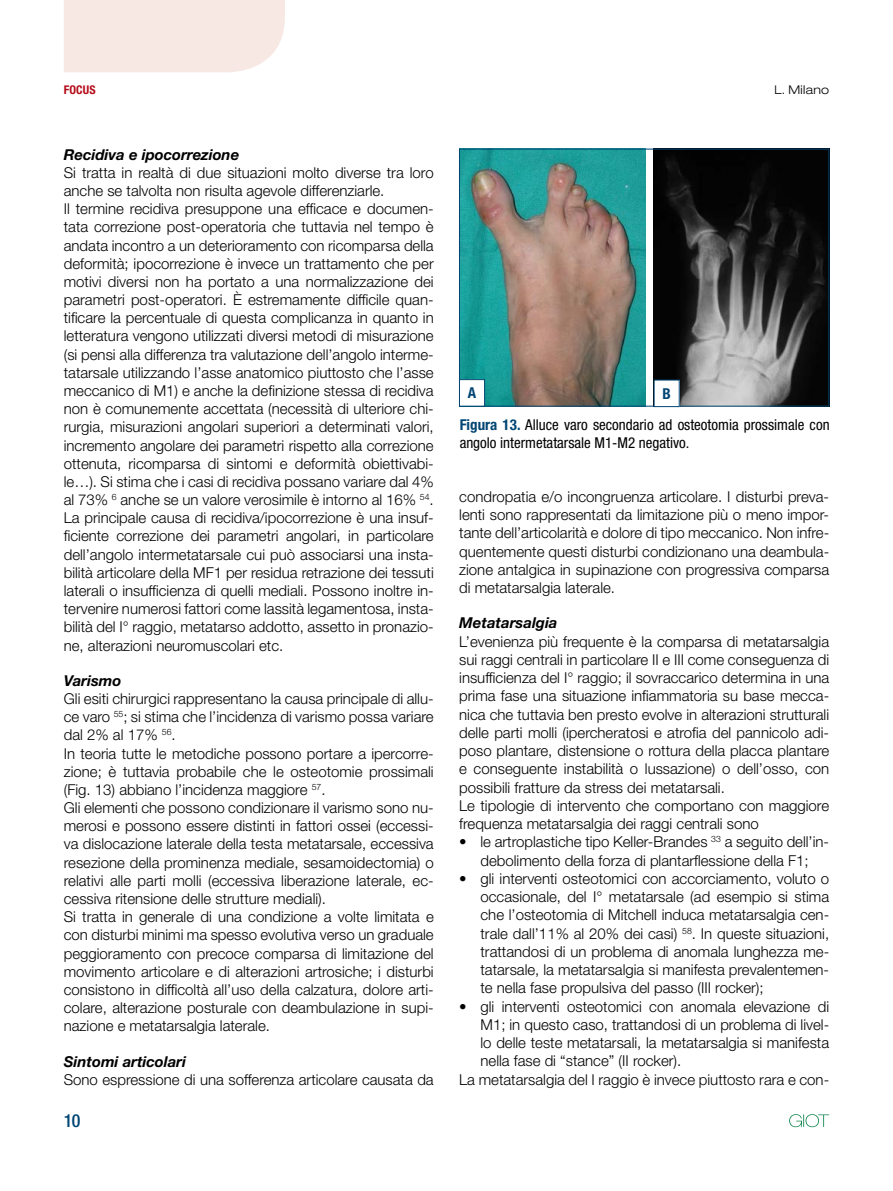
<style>
.page{position:relative;width:893px;height:1191px;background:#fff}
.page>*{position:absolute;margin:0;border:0;box-sizing:border-box;transform-origin:0 0}
.t1{font:500 condensed 18px "Helvetica Neue LT Std";color:#004573}
.t2{font:300 15px/18.1px "Helvetica Neue LT Std";color:#000}
.t3{font:condensed 15px/18px "Helvetica Neue LT Std";color:#000}
.t4{font:italic 700 15px "Helvetica Neue LT Std";color:#000}
.t5{font:700 condensed 15px "Helvetica Neue LT Std";color:#004573}
.t6{font:300 expanded 12px "Helvetica Neue LT Std";letter-spacing:.025em;color:#000}
.t7{font:700 condensed 12px "Helvetica Neue LT Std";letter-spacing:.01em;color:#b40b19}
.s1{font-weight:700;color:#004573}
</style>
<div class="page">
<div style="left:64px;top:0;width:221px;height:72px;background:#f7e8e3"></div>
<svg style="left:789px;top:1114px;width:40px;height:13px"></svg>
<img style="left:461px;top:151px;width:184px;height:253px">
<img style="left:654px;top:149px;width:176px;height:257px">
<div style="left:459px;top:149px;width:370px;height:257px;border:1px solid #004573"></div>
<div style="left:459px;top:379px;width:26px;height:27px;background:#fff"></div>
<div style="left:459px;top:379px;width:26px;height:27px;border:1px solid #004573"></div>
<div style="left:654px;top:380px;width:25px;height:26px;background:#fff"></div>
<p class="t7" style="left:64px;top:82px;width:33px">FOCUS</p>
<p class="t6" style="left:774px;top:82px;width:56px">L. Milano</p>
<p class="t4" style="left:64px;top:145px;width:177px">Recidiva e ipocorrezione</p>
<p class="t2" style="left:64px;top:163px;width:371px">Si tratta in realtà di due situazioni molto diverse tra loro anche se talvolta non risulta agevole differenziarle.<br>Il termine recidiva presuppone una efficace e documen&shy;tata correzione post-operatoria che tuttavia nel tempo è andata incontro a un deterioramento con ricomparsa della deformità; ipocorrezione è invece un trattamento che per motivi diversi non ha portato a una normalizzazione dei parametri post-operatori. È estremamente difficile quan&shy;tificare la percentuale di questa complicanza in quanto in letteratura vengono utilizzati diversi metodi di misurazione (si pensi alla differenza tra valutazione dell’angolo interme&shy;tatarsale utilizzando l’asse anatomico piuttosto che l’asse meccanico di M1) e anche la definizione stessa di recidiva non è comunemente accettata (necessità di ulteriore chi&shy;rurgia, misurazioni angolari superiori a determinati valori, incremento angolare dei parametri rispetto alla correzione ottenuta, ricomparsa di sintomi e deformità obiettivabi&shy;le…). Si stima che i casi di recidiva possano variare dal 4% al 73% <sup>6</sup> anche se un valore verosimile è intorno al 16% <sup>54</sup>.<br>La principale causa di recidiva/ipocorrezione è una insuf&shy;ficiente correzione dei parametri angolari, in particolare dell’angolo intermetatarsale cui può associarsi una insta&shy;bilità articolare della MF1 per residua retrazione dei tessuti laterali o insufficienza di quelli mediali. Possono inoltre in&shy;tervenire numerosi fattori come lassità legamentosa, insta&shy;bilità del I° raggio, metatarso addotto, assetto in pronazio&shy;ne, alterazioni neuromuscolari etc.</p>
<p class="t4" style="left:64px;top:671px;width:59px">Varismo</p>
<p class="t2" style="left:64px;top:689px;width:371px">Gli esiti chirurgici rappresentano la causa principale di allu&shy;ce varo <sup>55</sup>; si stima che l’incidenza di varismo possa variare dal 2% al 17% <sup>56</sup>.<br>In teoria tutte le metodiche possono portare a ipercorre&shy;zione; è tuttavia probabile che le osteotomie prossimali (Fig. 13) abbiano l’incidenza maggiore <sup>57</sup>.<br>Gli elementi che possono condizionare il varismo sono nu&shy;merosi e possono essere distinti in fattori ossei (eccessi&shy;va dislocazione laterale della testa metatarsale, eccessiva resezione della prominenza mediale, sesamoidectomia) o relativi alle parti molli (eccessiva liberazione laterale, ec&shy;cessiva ritensione delle strutture mediali).<br>Si tratta in generale di una condizione a volte limitata e con disturbi minimi ma spesso evolutiva verso un graduale peggioramento con precoce comparsa di limitazione del movimento articolare e di alterazioni artrosiche; i disturbi consistono in difficoltà all’uso della calzatura, dolore arti&shy;colare, alterazione posturale con deambulazione in supi&shy;nazione e metatarsalgia laterale.</p>
<p class="t4" style="left:64px;top:1051px;width:124px">Sintomi articolari</p>
<p class="t2" style="left:64px;top:1070px;width:371px">Sono espressione di una sofferenza articolare causata da</p>
<p class="t1" style="left:64px;top:1110px;width:18px">10</p>
<p class="t5" style="left:468px;top:384px;width:10px">A</p>
<p class="t5" style="left:662px;top:384px;width:10px">B</p>
<p class="t3" style="left:460px;top:415px;width:371px"><span class="s1">Figura 13.</span> Alluce varo secondario ad osteotomia prossimale con angolo intermetatarsale M1-M2 negativo.</p>
<p class="t2" style="left:459px;top:487px;width:371px;text-align:justify">condropatia e/o incongruenza articolare. I disturbi preva&shy;lenti sono rappresentati da limitazione più o meno impor&shy;tante dell’articolarità e dolore di tipo meccanico. Non infre&shy;quentemente questi disturbi condizionano una deambula&shy;zione antalgica in supinazione con progressiva comparsa di metatarsalgia laterale.</p>
<p class="t4" style="left:459px;top:613px;width:100px">Metatarsalgia</p>
<p class="t2" style="left:459px;top:632px;width:371px">L’evenienza più frequente è la comparsa di metatarsalgia sui raggi centrali in particolare II e III come conseguenza di insufficienza del I° raggio; il sovraccarico determina in una prima fase una situazione infiammatoria su base mecca&shy;nica che tuttavia ben presto evolve in alterazioni strutturali delle parti molli (ipercheratosi e atrofia del pannicolo adi&shy;poso plantare, distensione o rottura della placca plantare e conseguente instabilità o lussazione) o dell’osso, con possibili fratture da stress dei metatarsali.<br>Le tipologie di intervento che comportano con maggiore frequenza metatarsalgia dei raggi centrali sono</p>
<p class="t2" style="left:459px;top:832px;width:371px;text-align:center">• le artroplastiche tipo Keller-Brandes <sup>33</sup> a seguito dell’in&shy;debolimento della forza di plantarflessione della F1;</p>
<p class="t2" style="left:480px;top:869px;width:350px;text-align:justify;text-indent:-21px">• gli interventi osteotomici con accorciamento, voluto o occasionale, del I° metatarsale (ad esempio si stima che l’osteotomia di Mitchell induca metatarsalgia cen&shy;trale dall’11% al 20% dei casi) <sup>58</sup>. In queste situazioni, trattandosi di un problema di anomala lunghezza me&shy;tatarsale, la metatarsalgia si manifesta prevalentemen&shy;te nella fase propulsiva del passo (III rocker);</p>
<p class="t2" style="left:459px;top:997px;width:371px">• gli interventi osteotomici con anomala elevazione di</p>
<p class="t2" style="left:480px;top:1015px;width:350px">M1; in questo caso, trattandosi di un problema di livel-</p>
<p class="t2" style="left:480px;top:1033px;width:350px">lo delle teste metatarsali, la metatarsalgia si manifesta</p>
<p class="t2" style="left:480px;top:1051px;width:202px">nella fase di “stance” (II rocker).</p>
<p class="t2" style="left:459px;top:1070px;width:371px">La metatarsalgia del I raggio è invece piuttosto rara e con-</p>
</div>
